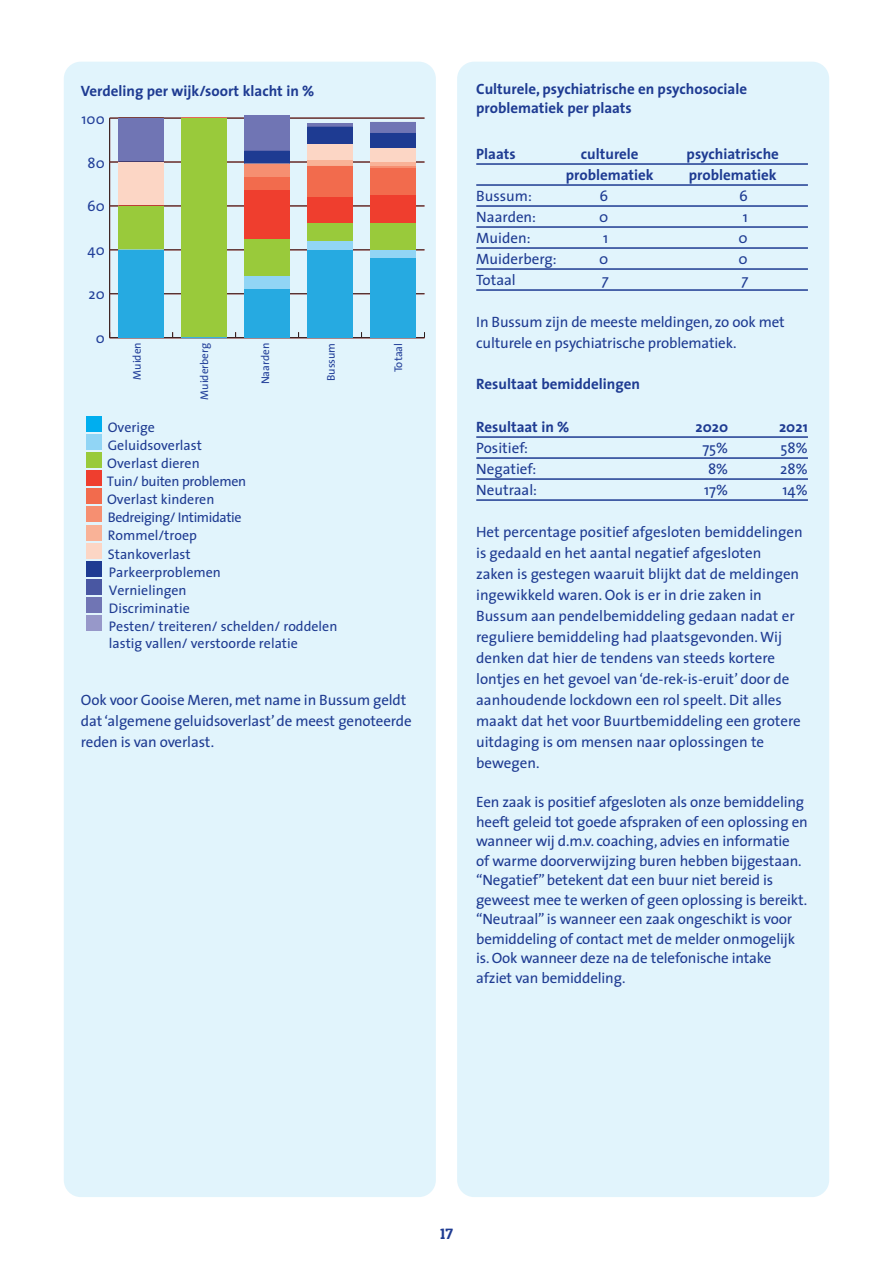
<style>
.page{position:relative;width:893px;height:1263px;background:#fff}
.page>*{position:absolute;margin:0;border:0;box-sizing:border-box;transform-origin:0 0}
.t1{font:15px/21px "The Sans";letter-spacing:-.01em;color:#1e3b92}
.t2{font:700 15px/19.5px "The Sans";color:#1e3b92}
.t3{font:15px "Patua One";color:#1e3b92}
.t4{font:italic 15px "The Sans";color:#1e3b92}
.t5{font:14.7px "The Sans";color:#223f99}
.t6{font:13.95px/18.1px "The Sans";color:#1e3b92}
.t7{font:11.1px "The Sans";color:#223f99}
</style>
<div class="page">
<div style="left:64px;top:62px;width:372px;height:1135px;background:#e1f4fc;border-radius:17px"></div>
<div style="left:457px;top:62px;width:372px;height:1135px;background:#e1f4fc;border-radius:17px"></div>
<div style="left:86px;top:416px;width:16px;height:16px;background:#00aeef"></div>
<div style="left:86px;top:434px;width:16px;height:16px;background:#91d5f5"></div>
<div style="left:86px;top:452px;width:16px;height:16px;background:#99ca3b"></div>
<div style="left:86px;top:470px;width:16px;height:16px;background:#ef3e2e"></div>
<div style="left:86px;top:488px;width:16px;height:16px;background:#f26b4d"></div>
<div style="left:86px;top:506px;width:16px;height:16px;background:#f68f71"></div>
<div style="left:86px;top:525px;width:16px;height:15px;background:#f9b297"></div>
<div style="left:86px;top:543px;width:16px;height:16px;background:#fcd6c5"></div>
<div style="left:86px;top:561px;width:16px;height:16px;background:#1e3b92"></div>
<div style="left:86px;top:579px;width:16px;height:16px;background:#4957a2"></div>
<div style="left:86px;top:597px;width:16px;height:16px;background:#7075b4"></div>
<div style="left:86px;top:615px;width:16px;height:16px;background:#9798c9"></div>
<hr style="left:476px;top:163px;width:332px;height:2px;background:#1e3b92">
<hr style="left:476px;top:184px;width:332px;height:2px;background:#1e3b92">
<hr style="left:476px;top:205px;width:332px;height:2px;background:#1e3b92">
<hr style="left:476px;top:226px;width:332px;height:2px;background:#1e3b92">
<hr style="left:476px;top:247px;width:332px;height:2px;background:#1e3b92">
<hr style="left:476px;top:268px;width:332px;height:2px;background:#1e3b92">
<hr style="left:476px;top:289px;width:332px;height:2px;background:#1e3b92">
<hr style="left:476px;top:436px;width:332px;height:2px;background:#1e3b92">
<hr style="left:476px;top:457px;width:332px;height:2px;background:#1e3b92">
<hr style="left:476px;top:478px;width:332px;height:2px;background:#1e3b92">
<hr style="left:476px;top:499px;width:332px;height:2px;background:#1e3b92">
<hr style="left:109px;top:118px;width:1px;height:220px;background:#231f20">
<hr style="left:110px;top:337px;width:314px;height:1px;background:#231f20">
<hr style="left:110px;top:293px;width:314px;height:1px;background:#231f20">
<hr style="left:110px;top:249px;width:314px;height:1px;background:#231f20">
<hr style="left:110px;top:206px;width:314px;height:1px;background:#231f20">
<hr style="left:110px;top:162px;width:314px;height:1px;background:#231f20">
<hr style="left:110px;top:118px;width:314px;height:1px;background:#231f20">
<hr style="left:307px;top:123px;width:46px;height:1px;background:#231f20">
<div style="left:370px;top:122px;width:46px;height:11px;background:#7075b4"></div>
<hr style="left:307px;top:124px;width:46px;height:3px;background:#7075b4">
<div style="left:244px;top:116px;width:46px;height:35px;background:#7075b4"></div>
<div style="left:118px;top:118px;width:46px;height:44px;background:#7075b4"></div>
<div style="left:370px;top:133px;width:46px;height:16px;background:#1e3b92"></div>
<div style="left:307px;top:127px;width:46px;height:17px;background:#1e3b92"></div>
<div style="left:244px;top:151px;width:46px;height:13px;background:#1e3b92"></div>
<div style="left:370px;top:149px;width:46px;height:13px;background:#fcd6c5"></div>
<div style="left:307px;top:144px;width:46px;height:16px;background:#fcd6c5"></div>
<div style="left:118px;top:162px;width:46px;height:44px;background:#fcd6c5"></div>
<hr style="left:370px;top:162px;width:46px;height:4px;background:#f9b297">
<div style="left:307px;top:160px;width:46px;height:6px;background:#f9b297"></div>
<hr style="left:370px;top:166px;width:46px;height:3px;background:#f68f71">
<div style="left:244px;top:164px;width:46px;height:13px;background:#f68f71"></div>
<div style="left:370px;top:169px;width:46px;height:26px;background:#f26b4d"></div>
<div style="left:307px;top:166px;width:46px;height:31px;background:#f26b4d"></div>
<div style="left:244px;top:177px;width:46px;height:14px;background:#f26b4d"></div>
<div style="left:370px;top:195px;width:46px;height:28px;background:#ef3e2e"></div>
<div style="left:307px;top:197px;width:46px;height:26px;background:#ef3e2e"></div>
<div style="left:244px;top:191px;width:46px;height:48px;background:#ef3e2e"></div>
<div style="left:370px;top:223px;width:46px;height:27px;background:#99ca3b"></div>
<div style="left:307px;top:223px;width:46px;height:18px;background:#99ca3b"></div>
<div style="left:244px;top:239px;width:46px;height:37px;background:#99ca3b"></div>
<div style="left:181px;top:118px;width:46px;height:220px;background:#99ca3b"></div>
<div style="left:118px;top:206px;width:46px;height:44px;background:#99ca3b"></div>
<div style="left:370px;top:250px;width:46px;height:9px;background:#91d5f5"></div>
<div style="left:307px;top:241px;width:46px;height:9px;background:#91d5f5"></div>
<div style="left:244px;top:276px;width:46px;height:13px;background:#91d5f5"></div>
<div style="left:370px;top:259px;width:46px;height:79px;background:#26aae1"></div>
<div style="left:244px;top:289px;width:46px;height:49px;background:#26aae1"></div>
<div style="left:307px;top:250px;width:46px;height:88px;background:#26aae1"></div>
<div style="left:118px;top:250px;width:46px;height:88px;background:#26aae1"></div>
<p class="t2" style="left:81px;top:83px;width:235px">Verdeling per wijk/soort klacht in %</p>
<p class="t5" style="left:82px;top:112px;width:25px">100</p>
<p class="t5" style="left:88px;top:156px;width:19px">80</p>
<p class="t5" style="left:87px;top:200px;width:19px">60</p>
<p class="t5" style="left:88px;top:244px;width:19px">40</p>
<p class="t5" style="left:89px;top:288px;width:18px">20</p>
<p class="t5" style="left:96px;top:332px;width:11px">0</p>
<p class="t7" style="left:132px;top:380px;width:39px;rotate:-90deg">Muiden</p>
<p class="t7" style="left:200px;top:400px;width:58px;rotate:-90deg">Muiderberg</p>
<p class="t7" style="left:261px;top:384px;width:43px;rotate:-90deg">Naarden</p>
<p class="t7" style="left:326px;top:381px;width:40px;rotate:-90deg">Bussum</p>
<p class="t7" style="left:394px;top:372px;width:31px;rotate:-90deg">Totaal</p>
<p class="t6" style="left:107px;top:419px;width:232px">Overige<br>Geluidsoverlast<br>Overlast dieren<br>Tuin/ buiten problemen<br>Overlast kinderen<br>Bedreiging/ Intimidatie<br>Rommel/troep<br>Stankoverlast<br>Parkeerproblemen<br>Vernielingen<br>Discriminatie<br>Pesten/ treiteren/ schelden/ roddelen</p>
<p class="t6" style="left:109px;top:635px;width:190px">lastig vallen/ verstoorde relatie</p>
<p class="t1" style="left:81px;top:691px;width:332px">Ook voor Gooise Meren, met name in Bussum geldt dat ‘algemene geluidsoverlast’ de meest genoteerde reden is van overlast.</p>
<p class="t2" style="left:476px;top:81px;width:272px">Culturele, psychiatrische en psychosociale problematiek per plaats</p>
<p class="t2" style="left:476px;top:146px;width:41px">Plaats</p>
<p class="t2" style="left:581px;top:146px;width:59px">culturele</p>
<p class="t2" style="left:687px;top:146px;width:94px">psychiatrische</p>
<p class="t2" style="left:566px;top:167px;width:89px">problematiek</p>
<p class="t2" style="left:689px;top:167px;width:89px">problematiek</p>
<p class="t1" style="left:476px;top:187px;width:57px">Bussum:</p>
<p class="t1" style="left:599px;top:187px;width:10px">6</p>
<p class="t1" style="left:739px;top:187px;width:10px">6</p>
<p class="t1" style="left:476px;top:208px;width:61px">Naarden:</p>
<p class="t1" style="left:599px;top:208px;width:11px">0</p>
<p class="t1" style="left:743px;top:208px;width:7px">1</p>
<p class="t1" style="left:476px;top:229px;width:56px">Muiden:</p>
<p class="t1" style="left:603px;top:229px;width:7px">1</p>
<p class="t1" style="left:739px;top:229px;width:11px">0</p>
<p class="t1" style="left:476px;top:250px;width:82px">Muiderberg:</p>
<p class="t1" style="left:599px;top:250px;width:11px">0</p>
<p class="t1" style="left:739px;top:250px;width:11px">0</p>
<p class="t1" style="left:476px;top:271px;width:41px">Totaal</p>
<p class="t4" style="left:601px;top:274px;width:8px">7</p>
<p class="t4" style="left:741px;top:274px;width:8px">7</p>
<p class="t1" style="left:476px;top:313px;width:310px">In Bussum zijn de meeste meldingen, zo ook met culturele en psychiatrische problematiek.</p>
<p class="t2" style="left:476px;top:375px;width:165px">Resultaat bemiddelingen</p>
<p class="t2" style="left:476px;top:419px;width:95px">Resultaat in %</p>
<p class="t2" style="left:696px;top:419px;width:34px">2020</p>
<p class="t2" style="left:779px;top:419px;width:30px">2021</p>
<p class="t1" style="left:476px;top:439px;width:53px">Positief:</p>
<p class="t1" style="left:702px;top:439px;width:27px">75%</p>
<p class="t1" style="left:780px;top:439px;width:29px">58%</p>
<p class="t1" style="left:476px;top:460px;width:62px">Negatief:</p>
<p class="t1" style="left:708px;top:460px;width:22px">8%</p>
<p class="t1" style="left:780px;top:460px;width:29px">28%</p>
<p class="t1" style="left:476px;top:481px;width:62px">Neutraal:</p>
<p class="t1" style="left:704px;top:481px;width:26px">17%</p>
<p class="t1" style="left:783px;top:481px;width:27px">14%</p>
<p class="t1" style="left:476px;top:523px;width:328px">Het percentage positief afgesloten bemiddelingen is gedaald en het aantal negatief afgesloten zaken is gestegen waaruit blijkt dat de meldingen ingewikkeld waren. Ook is er in drie zaken in Bussum aan pendelbemiddeling gedaan nadat er reguliere bemiddeling had plaatsgevonden. Wij denken dat hier de tendens van steeds kortere lontjes en het gevoel van ‘de-rek-is-eruit’ door de aanhoudende lockdown een rol speelt. Dit alles maakt dat het voor Buurtbemiddeling een grotere uitdaging is om mensen naar oplossingen te bewegen.</p>
<p class="t1" style="left:476px;top:793px;width:333px;line-height:19.5px">Een zaak is positief afgesloten als onze bemiddeling heeft geleid tot goede afspraken of een oplossing en wanneer wij d.m.v. coaching, advies en informatie<br>of warme doorverwijzing buren hebben bijgestaan. “Negatief” betekent dat een buur niet bereid is geweest mee te werken of geen oplossing is bereikt. “Neutraal” is wanneer een zaak ongeschikt is voor bemiddeling of contact met de melder onmogelijk is. Ook wanneer deze na de telefonische intake afziet van bemiddeling.</p>
<p class="t3" style="left:440px;top:1228px;width:14px">17</p>
</div>
